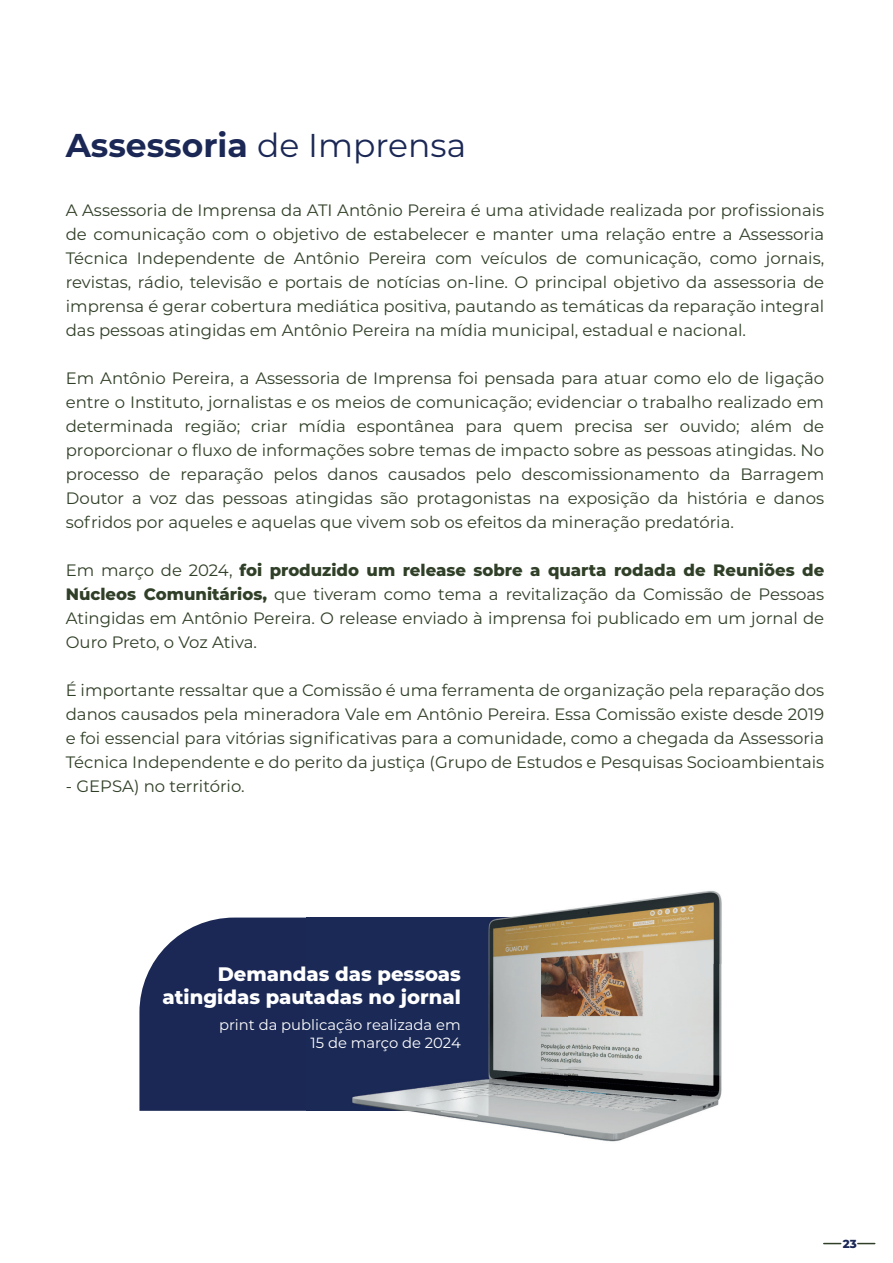
<style>
.page{position:relative;width:893px;height:1263px;background:#fff}
.page>*{position:absolute;margin:0;border:0;box-sizing:border-box;transform-origin:0 0}
.t1{font:700 33px "Montserrat";color:#1b2855}
.t2{font:800 19.5px/23.4px "Montserrat";color:#fff;text-align:right}
.t3{font:16.5px/24px "Montserrat";color:#303f27;text-align:justify}
.t4{font:14.7px/17.4px "Montserrat";color:#fff;text-align:right}
.t5{font:800 11.7px "Montserrat";color:#1b2855}
.s1{font-weight:400}
.s2{font-weight:800}
</style>
<div class="page">
<svg style="left:139px;top:917px;width:167px;height:194px;background:#2a3660"></svg>
<img style="left:511px;top:891px;width:211px;height:73px">
<img style="left:563px;top:964px;width:159px;height:178px">
<img style="left:408px;top:1111px;width:155px;height:24px">
<img style="left:306px;top:917px;width:261px;height:194px">
<svg style="left:858px;top:1243px;width:17px;height:1px"></svg>
<svg style="left:824px;top:1243px;width:17px;height:1px"></svg>
<h1 class="t1" style="left:66px;top:122px;width:402px">Assessoria <span class="s1">de Imprensa</span></h1>
<p class="t3" style="left:66px;top:197px;width:760px">A Assessoria de Imprensa da ATI Antônio Pereira é uma atividade realizada por profissionais de comunicação com o objetivo de estabelecer e manter uma relação entre a Assessoria Técnica Independente de Antônio Pereira com veículos de comunicação, como jornais, revistas, rádio, televisão e portais de notícias on-line. O principal objetivo da assessoria de imprensa é gerar cobertura mediática positiva, pautando as temáticas da reparação integral das pessoas atingidas em Antônio Pereira na mídia municipal, estadual e nacional.</p>
<p class="t3" style="left:66px;top:365px;width:760px">Em Antônio Pereira, a Assessoria de Imprensa foi pensada para atuar como elo de ligação entre o Instituto, jornalistas e os meios de comunicação; evidenciar o trabalho realizado em determinada região; criar mídia espontânea para quem precisa ser ouvido; além de proporcionar o fluxo de informações sobre temas de impacto sobre as pessoas atingidas. No processo de reparação pelos danos causados pelo descomissionamento da Barragem Doutor a voz das pessoas atingidas são protagonistas na exposição da história e danos sofridos por aqueles e aquelas que vivem sob os efeitos da mineração predatória.</p>
<p class="t3" style="left:66px;top:557px;width:760px">Em março de 2024, <span class="s2">foi produzido um release sobre a quarta rodada de Reuniões de Núcleos Comunitários,</span> que tiveram como tema a revitalização da Comissão de Pessoas Atingidas em Antônio Pereira. O release enviado à imprensa foi publicado em um jornal de Ouro Preto, o Voz Ativa.</p>
<p class="t3" style="left:66px;top:677px;width:760px">É importante ressaltar que a Comissão é uma ferramenta de organização pela reparação dos danos causados pela mineradora Vale em Antônio Pereira. Essa Comissão existe desde 2019 e foi essencial para vitórias significativas para a comunidade, como a chegada da Assessoria Técnica Independente e do perito da justiça (Grupo de Estudos e Pesquisas Socioambientais</p>
<p class="t3" style="left:66px;top:773px;width:180px">- GEPSA) no território.</p>
<p class="t2" style="left:163px;top:961px;width:300px">Demandas das pessoas atingidas pautadas no jornal</p>
<p class="t4" style="left:219px;top:1015px;width:243px">print da publicação realizada em<br>15 de março de 2024</p>
<p class="t5" style="left:843px;top:1235px;width:16px">23</p>
</div>
